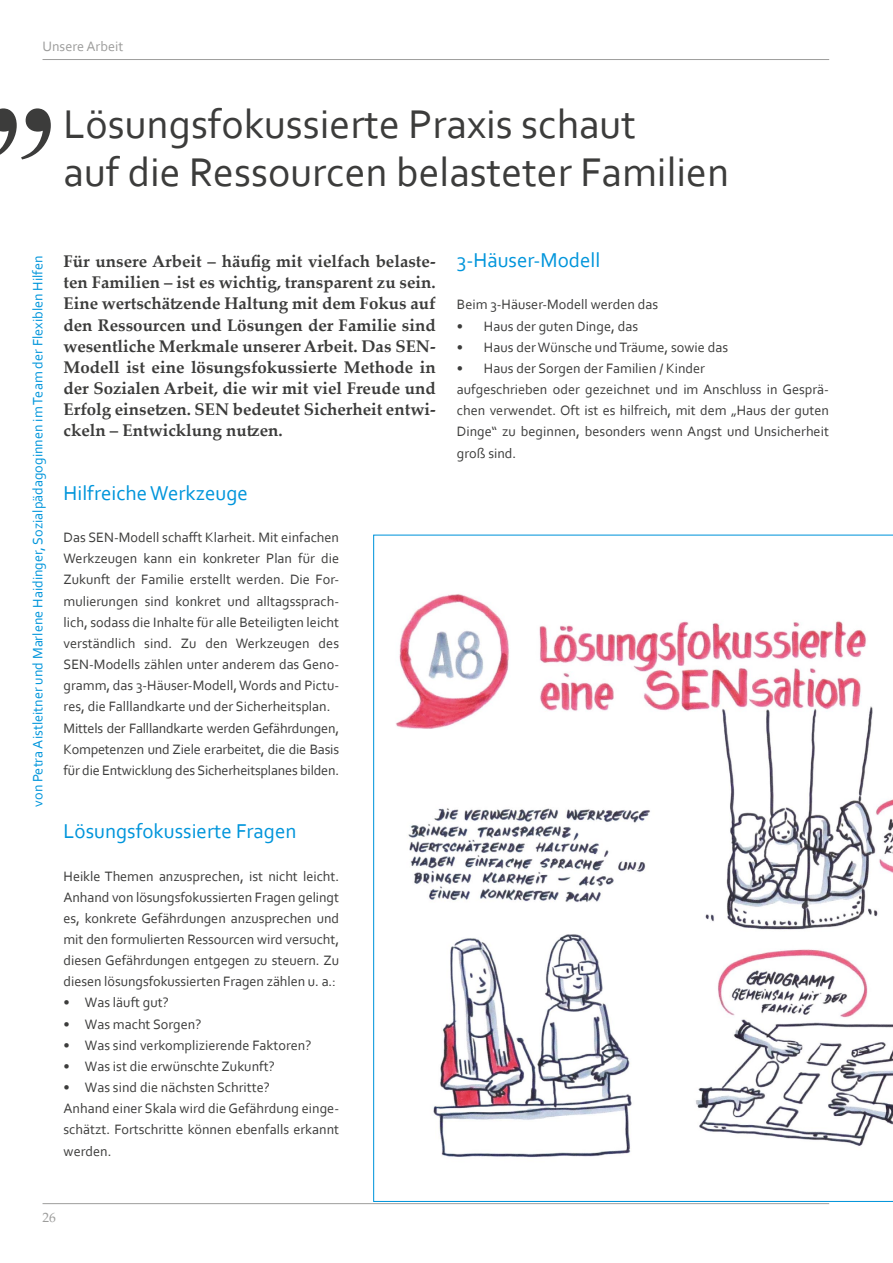
<style>
.page{position:relative;width:893px;height:1263px;background:#fff}
.page>*{position:absolute;margin:0;border:0;box-sizing:border-box;transform-origin:0 0}
.Titel_links{font:42px "Corbel";color:#3c3c3b}
.Zwischentitel{font:21px "Corbel";color:#0095db}
.Einleitung{font:700 16.8px/21.1px "Palatino Linotype";color:#3c3c3b;text-align:justify}
.Fliesstext{font:14.25px/21.1px "Corbel";color:#3c3c3b;text-align:justify}
.Autor{font:14.25px "Corbel";color:#0095db}
.t1{font:14.25px "Corbel";color:#9d9d9c}
.t2{font:13.5px "Palatino Linotype";color:#9d9d9c}
</style>
<div class="page">
<hr style="left:43px;top:1203px;width:786px;height:1px;background:#9d9d9c">
<hr style="left:43px;top:59px;width:786px;height:1px;background:#9d9d9c">
<svg style="left:0;top:108px;width:51px;height:51px"></svg>
<svg style="left:373px;top:535px;width:520px;height:667px"></svg>
<p class="t1" style="left:43px;top:37px;width:82px">Unsere Arbeit</p>
<p class="Titel_links" style="left:64px;top:98px;width:574px">Lösungsfokussierte Praxis schaut</p>
<p class="Titel_links" style="left:64px;top:146px;width:667px">auf die Ressourcen belasteter Familien</p>
<p class="Autor" style="left:29px;top:807px;width:553px;rotate:-90deg">von Petra Aistleitner und Marlene Haidinger, Sozialpädagoginnen im Team der Flexiblen Hilfen</p>
<p class="Einleitung" style="left:64px;top:250px;width:374px">Für unsere Arbeit – häufig mit vielfach belaste&shy;ten Familien – ist es wichtig, transparent zu sein.<br>Eine wertschätzende Haltung mit dem Fokus auf den Ressourcen und Lösungen der Familie sind wesentliche Merkmale unserer Arbeit. Das SEN-Modell ist eine lösungsfokussierte Methode in der Sozialen Arbeit, die wir mit viel Freude und Erfolg einsetzen. SEN bedeutet Sicherheit entwi&shy;ckeln – Entwicklung nutzen.</p>
<p class="Zwischentitel" style="left:64px;top:480px;width:186px">Hilfreiche Werkzeuge</p>
<p class="Fliesstext" style="left:64px;top:526px;width:277px">Das SEN-Modell schafft Klarheit. Mit einfachen Werkzeugen kann ein konkreter Plan für die Zukunft der Familie erstellt werden. Die For&shy;mulierungen sind konkret und alltagssprach&shy;lich, sodass die Inhalte für alle Beteiligten leicht verständlich sind. Zu den Werkzeugen des SEN-Modells zählen unter anderem das Geno&shy;gramm, das 3-Häuser-Modell, Words and Pictu&shy;res, die Falllandkarte und der Sicherheitsplan.</p>
<p class="Fliesstext" style="left:64px;top:717px;width:277px">Mittels der Falllandkarte werden Gefährdungen, Kompetenzen und Ziele erarbeitet, die die Basis für die Entwicklung des Sicherheitsplanes bilden.</p>
<p class="Zwischentitel" style="left:64px;top:818px;width:235px">Lösungsfokussierte Fragen</p>
<p class="Fliesstext" style="left:64px;top:865px;width:277px">Heikle Themen anzusprechen, ist nicht leicht.<br>Anhand von lösungsfokussierten Fragen gelingt es, konkrete Gefährdungen anzusprechen und mit den formulierten Ressourcen wird versucht, diesen Gefährdungen entgegen zu steuern. Zu diesen lösungsfokussierten Fragen zählen u. a.:</p>
<p class="Fliesstext" style="left:64px;top:992px;width:107px">• Was läuft gut?</p>
<p class="Fliesstext" style="left:64px;top:1013px;width:139px">• Was macht Sorgen?</p>
<p class="Fliesstext" style="left:64px;top:1034px;width:249px">• Was sind verkomplizierende Faktoren?</p>
<p class="Fliesstext" style="left:64px;top:1055px;width:213px">• Was ist die erwünschte Zukunft?</p>
<p class="Fliesstext" style="left:64px;top:1076px;width:208px">• Was sind die nächsten Schritte?</p>
<p class="Fliesstext" style="left:64px;top:1097px;width:277px">Anhand einer Skala wird die Gefährdung einge&shy;schätzt. Fortschritte können ebenfalls erkannt werden.</p>
<p class="Zwischentitel" style="left:457px;top:247px;width:145px">3-Häuser-Modell</p>
<p class="Fliesstext" style="left:457px;top:294px;width:203px">Beim 3-Häuser-Modell werden das</p>
<p class="Fliesstext" style="left:457px;top:315px;width:183px">• Haus der guten Dinge, das</p>
<p class="Fliesstext" style="left:457px;top:336px;width:273px">• Haus der Wünsche und Träume, sowie das</p>
<p class="Fliesstext" style="left:457px;top:357px;width:250px">• Haus der Sorgen der Familien / Kinder</p>
<p class="Fliesstext" style="left:457px;top:378px;width:374px">aufgeschrieben oder gezeichnet und im Anschluss in Gesprä&shy;chen verwendet. Oft ist es hilfreich, mit dem „Haus der guten Dinge“ zu beginnen, besonders wenn Angst und Unsicherheit groß sind.</p>
<p class="t2" style="left:43px;top:1208px;width:15px">26</p>
</div>
